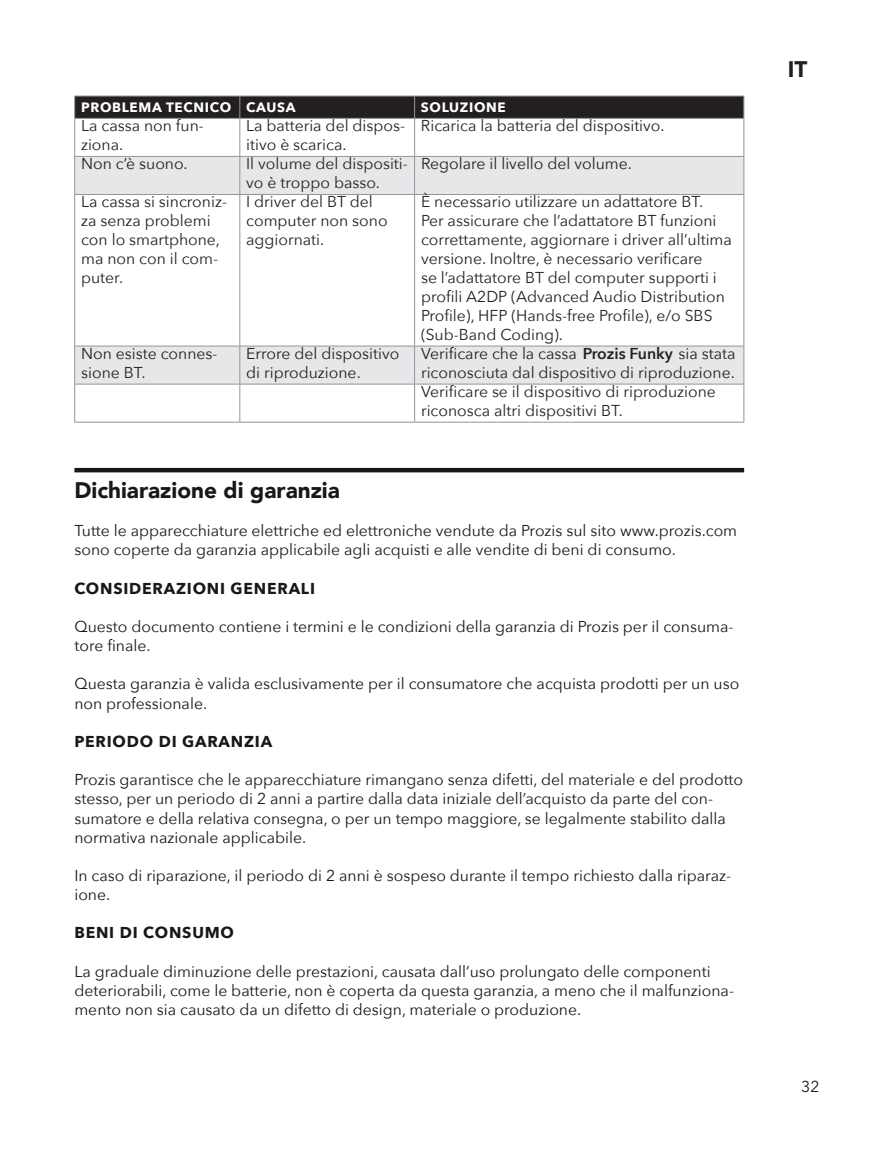
<style>
.page{position:relative;width:893px;height:1149px;background:#fff}
.page>*{position:absolute;margin:0;border:0;box-sizing:border-box;transform-origin:0 0}
.t1{font:900 22.5px "Avenir";color:#15191c}
.t2{font:900 22.5px "Avenir";color:#231f20}
.t3{font:15.75px/19.1px "Avenir Next";color:#15191c}
.t4{font:15.75px/18.9px "Avenir Next";color:#231f20}
.t5{font:700 15.75px "Avenir Next";letter-spacing:.05em;color:#15191c}
.t6{font:700 13.5px "Avenir Next";letter-spacing:.05em;color:#fff}
.s1{font-weight:600}
</style>
<div class="page">
<hr style="left:74px;top:468px;width:670px;height:4px;background:#15191c">
<svg style="left:75px;top:157px;width:668px;height:226px"></svg>
<svg style="left:74px;top:96px;width:670px;height:22px;background:#272324"></svg>
<hr style="left:74px;top:118px;width:166px;height:1px;background:#939598">
<hr style="left:74px;top:119px;width:1px;height:37px;background:#939598">
<hr style="left:240px;top:118px;width:175px;height:1px;background:#939598">
<hr style="left:239px;top:119px;width:1px;height:37px;background:#939598">
<hr style="left:415px;top:118px;width:329px;height:1px;background:#939598">
<hr style="left:414px;top:119px;width:1px;height:37px;background:#939598">
<hr style="left:743px;top:119px;width:1px;height:37px;background:#939598">
<hr style="left:74px;top:156px;width:166px;height:1px;background:#939598">
<hr style="left:74px;top:157px;width:1px;height:37px;background:#939598">
<hr style="left:240px;top:156px;width:175px;height:1px;background:#939598">
<hr style="left:239px;top:157px;width:1px;height:37px;background:#939598">
<hr style="left:415px;top:156px;width:329px;height:1px;background:#939598">
<hr style="left:414px;top:157px;width:1px;height:37px;background:#939598">
<hr style="left:743px;top:157px;width:1px;height:37px;background:#939598">
<hr style="left:74px;top:194px;width:166px;height:1px;background:#939598">
<hr style="left:74px;top:195px;width:1px;height:150px;background:#939598">
<hr style="left:240px;top:194px;width:175px;height:1px;background:#939598">
<hr style="left:239px;top:195px;width:1px;height:150px;background:#939598">
<hr style="left:415px;top:194px;width:329px;height:1px;background:#939598">
<hr style="left:414px;top:195px;width:1px;height:150px;background:#939598">
<hr style="left:743px;top:195px;width:1px;height:150px;background:#939598">
<hr style="left:74px;top:345px;width:166px;height:1px;background:#939598">
<hr style="left:74px;top:346px;width:1px;height:38px;background:#939598">
<hr style="left:240px;top:345px;width:175px;height:1px;background:#939598">
<hr style="left:239px;top:346px;width:1px;height:38px;background:#939598">
<hr style="left:415px;top:345px;width:329px;height:1px;background:#939598">
<hr style="left:414px;top:346px;width:1px;height:38px;background:#939598">
<hr style="left:743px;top:346px;width:1px;height:38px;background:#939598">
<hr style="left:74px;top:383px;width:166px;height:1px;background:#939598">
<hr style="left:74px;top:384px;width:1px;height:38px;background:#939598">
<hr style="left:240px;top:383px;width:175px;height:1px;background:#939598">
<hr style="left:239px;top:384px;width:1px;height:38px;background:#939598">
<hr style="left:415px;top:383px;width:329px;height:1px;background:#939598">
<hr style="left:414px;top:384px;width:1px;height:38px;background:#939598">
<hr style="left:743px;top:384px;width:1px;height:38px;background:#939598">
<hr style="left:74px;top:421px;width:166px;height:1px;background:#939598">
<hr style="left:240px;top:421px;width:175px;height:1px;background:#939598">
<hr style="left:415px;top:421px;width:329px;height:1px;background:#939598">
<p class="t6" style="left:81px;top:95px;width:216px">PROBLEMA TECNICO CAUSA</p>
<p class="t6" style="left:421px;top:95px;width:86px">SOLUZIONE</p>
<p class="t4" style="left:81px;top:115px;width:124px">La cassa non fun&shy;ziona.</p>
<p class="t4" style="left:246px;top:115px;width:160px">La batteria del dispos&shy;itivo è scarica.</p>
<p class="t4" style="left:421px;top:115px;width:245px">Ricarica la batteria del dispositivo.</p>
<p class="t4" style="left:81px;top:153px;width:108px">Non c’è suono.</p>
<p class="t4" style="left:246px;top:153px;width:163px">Il volume del dispositi&shy;vo è troppo basso.</p>
<p class="t4" style="left:421px;top:153px;width:212px">Regolare il livello del volume.</p>
<p class="t4" style="left:81px;top:191px;width:147px">La cassa si sincroniz&shy;za senza problemi con lo smartphone, ma non con il com&shy;puter.</p>
<p class="t4" style="left:246px;top:191px;width:143px">I driver del BT del computer non sono aggiornati.</p>
<p class="t4" style="left:421px;top:191px;width:312px">È necessario utilizzare un adattatore BT.<br>Per assicurare che l’adattatore BT funzioni correttamente, aggiornare i driver all’ultima versione. Inoltre, è necessario verificare<br>se l’adattatore BT del computer supporti i profili A2DP (Advanced Audio Distribution Profile), HFP (Hands-free Profile), e/o SBS (Sub-Band Coding).</p>
<p class="t4" style="left:81px;top:343px;width:138px">Non esiste connes&shy;sione BT.</p>
<p class="t4" style="left:246px;top:343px;width:155px">Errore del dispositivo di riproduzione.</p>
<p class="t4" style="left:421px;top:343px;width:316px">Verificare che la cassa <span class="s1">Prozis Funky</span> sia stata riconosciuta dal dispositivo di riproduzione.<br>Verificare se il dispositivo di riproduzione riconosca altri dispositivi BT.</p>
<h1 class="t1" style="left:74px;top:470px;width:267px">Dichiarazione di garanzia</h1>
<p class="t3" style="left:74px;top:520px;width:664px">Tutte le apparecchiature elettriche ed elettroniche vendute da Prozis sul sito www.prozis.com sono coperte da garanzia applicabile agli acquisti e alle vendite di beni di consumo.</p>
<p class="t5" style="left:74px;top:574px;width:242px">CONSIDERAZIONI GENERALI</p>
<p class="t3" style="left:74px;top:616px;width:661px">Questo documento contiene i termini e le condizioni della garanzia di Prozis per il consuma&shy;tore finale.</p>
<p class="t3" style="left:74px;top:673px;width:666px">Questa garanzia è valida esclusivamente per il consumatore che acquista prodotti per un uso non professionale.</p>
<p class="t5" style="left:74px;top:727px;width:199px">PERIODO DI GARANZIA</p>
<p class="t3" style="left:74px;top:769px;width:670px">Prozis garantisce che le apparecchiature rimangano senza difetti, del materiale e del prodotto stesso, per un periodo di 2 anni a partire dalla data iniziale dell’acquisto da parte del con&shy;sumatore e della relativa consegna, o per un tempo maggiore, se legalmente stabilito dalla normativa nazionale applicabile.</p>
<p class="t3" style="left:74px;top:865px;width:658px">In caso di riparazione, il periodo di 2 anni è sospeso durante il tempo richiesto dalla riparaz&shy;ione.</p>
<p class="t5" style="left:74px;top:919px;width:161px">BENI DI CONSUMO</p>
<p class="t3" style="left:74px;top:960px;width:661px">La graduale diminuzione delle prestazioni, causata dall’uso prolungato delle componenti deteriorabili, come le batterie, non è coperta da questa garanzia, a meno che il malfunziona&shy;mento non sia causato da un difetto di design, materiale o produzione.</p>
<h1 class="t2" style="left:788px;top:50px;width:21px">IT</h1>
<p class="t3" style="left:801px;top:1075px;width:20px">32</p>
</div>
